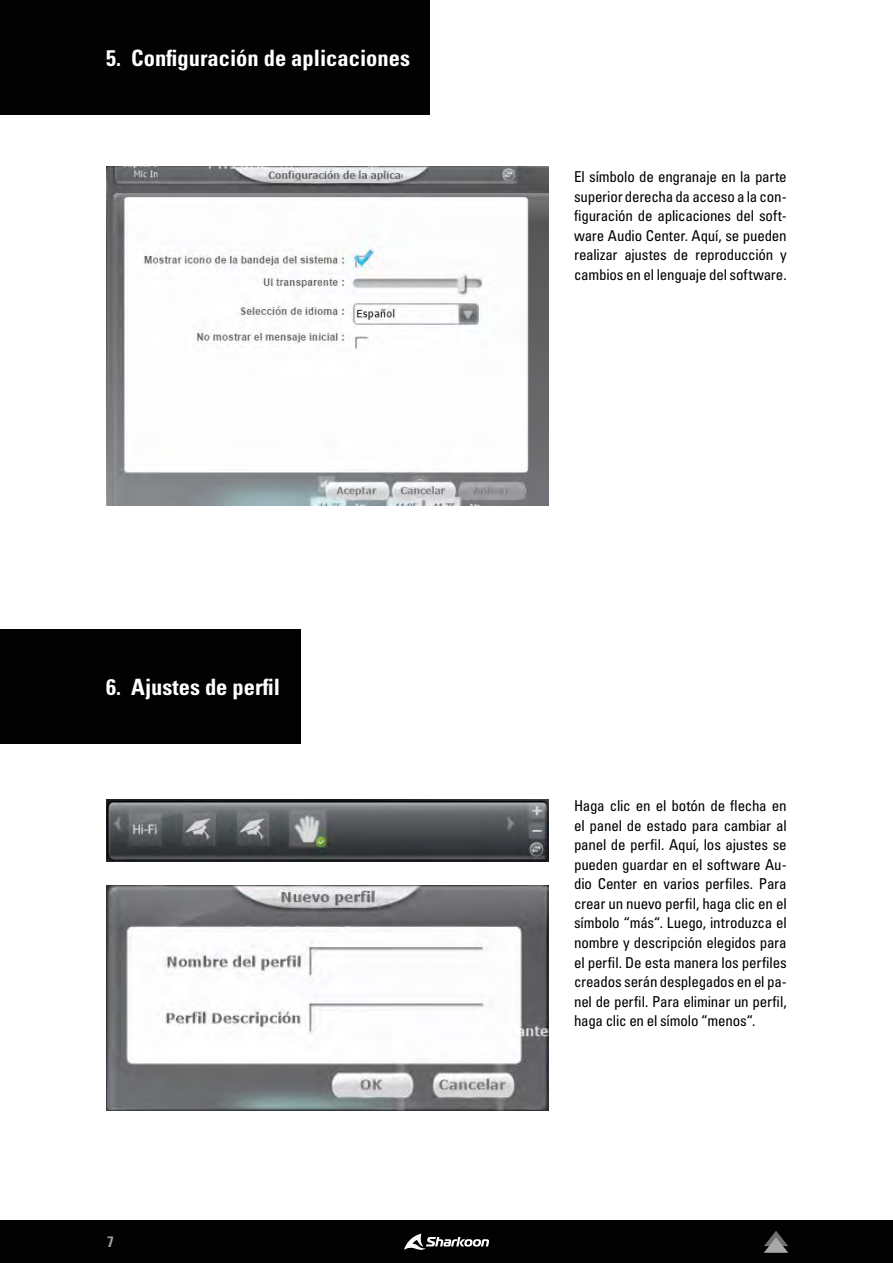
<style>
.page{position:relative;width:893px;height:1263px;background:#fff}
.page>*{position:absolute;margin:0;border:0;box-sizing:border-box;transform-origin:0 0}
.t1{font:22.5px "Univers LTCYR 67 Bold Cond";color:#fff}
.t2{font:condensed 15px/19.5px "Univers LTCYR 57";letter-spacing:-.015em;color:#000;text-align:justify}
.t3{font:15px "Univers LTCYR 67 Bold Cond";color:#e3e3e3}
</style>
<div class="page">
<div style="left:0;top:1220px;width:893px;height:43px;background:#020203"></div>
<svg style="left:764px;top:1231px;width:24px;height:22px"></svg>
<svg style="left:404px;top:1233px;width:85px;height:17px"></svg>
<img style="left:106px;top:166px;width:443px;height:340px">
<img style="left:106px;top:799px;width:443px;height:62px">
<img style="left:106px;top:885px;width:443px;height:226px">
<div style="left:0;top:0;width:429px;height:115px;background:#020203"></div>
<div style="left:0;top:629px;width:301px;height:115px;background:#020203"></div>
<h1 class="t1" style="left:106px;top:44px;width:305px">5. Configuración de aplicaciones</h1>
<h1 class="t1" style="left:106px;top:673px;width:175px">6. Ajustes de perfil</h1>
<p class="t3" style="left:107px;top:1232px;width:8px">7</p>
<p class="t2" style="left:574px;top:167px;width:214px">El símbolo de engranaje en la parte superior derecha da acceso a la con&shy;figuración de aplicaciones del soft&shy;ware Audio Center. Aquí, se pueden realizar ajustes de reproducción y cambios en el lenguaje del software.</p>
<p class="t2" style="left:574px;top:796px;width:214px">Haga clic en el botón de flecha en el panel de estado para cambiar al panel de perfil. Aquí, los ajustes se pueden guardar en el software Au&shy;dio Center en varios perfiles. Para crear un nuevo perfil, haga clic en el símbolo “más“. Luego, introduzca el nombre y descripción elegidos para el perfil. De esta manera los perfiles creados serán desplegados en el pa&shy;nel de perfil. Para eliminar un perfil, haga clic en el símolo “menos“.</p>
</div>
